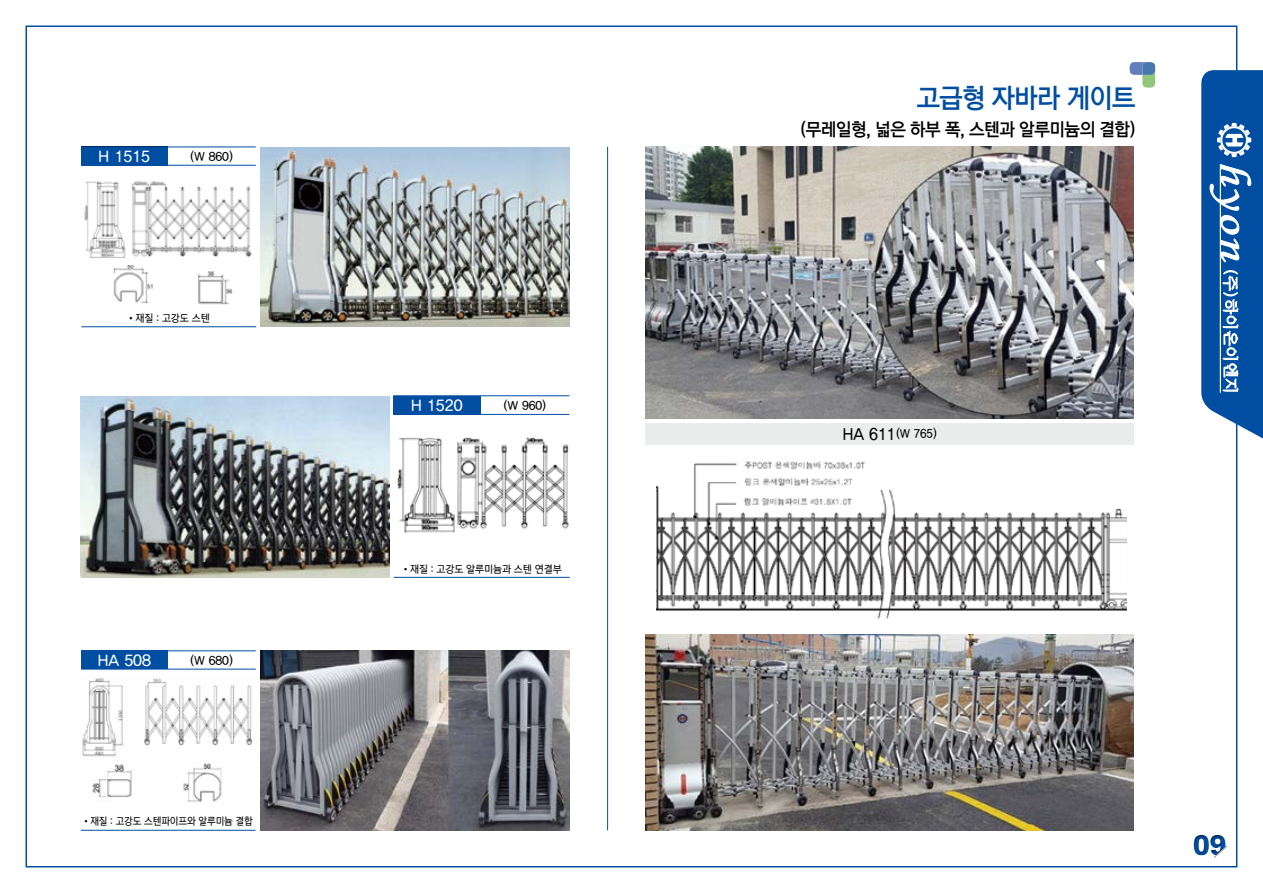
<style>
.page{position:relative;width:1263px;height:893px;background:#fff}
.page>*{position:absolute;margin:0;border:0;box-sizing:border-box;transform-origin:0 0}
.t1{font:900 27.3px "Arial";color:#004ea2;scale:.95 1}
.t2{font:27px "Typo S Si Gothic 160";letter-spacing:-.025em;color:#004ea2;scale:.95 1}
.t3{font:18px "Typo S Si Gothic 160";letter-spacing:-.025em;color:#000;scale:.95 1}
.t4{font:15.75px "YDIYGO330";color:#fff}
.t5{font:12px "YDIYGO330";color:#000}
.t6{font:12px "YDIYGO330";color:#000;scale:.95 1}
.t7{font:10.5px "Typo S Si Gothic 140";letter-spacing:-.01em;color:#000;scale:.95 1}
.t8{font:10.5px "Typo S Si Gothic 140";letter-spacing:-.01em;color:#000;scale:.91 1}
.s1{font-size:16.5px}
</style>
<div class="page">
<svg style="left:1201px;top:70px;width:62px;height:383px"></svg>
<svg style="left:1130px;top:62px;width:25px;height:26px"></svg>
<img style="left:645px;top:147px;width:489px;height:272px">
<img style="left:656px;top:461px;width:470px;height:158px">
<img style="left:645px;top:635px;width:488px;height:195px">
<hr style="left:607px;top:147px;width:1px;height:683px;background:#004ea2">
<img style="left:81px;top:396px;width:308px;height:182px">
<div style="left:393px;top:396px;width:87px;height:18px;background:#004ea2"></div>
<hr style="left:393px;top:414px;width:176px;height:1px;background:#004ea2">
<hr style="left:393px;top:395px;width:176px;height:1px;background:#004ea2">
<img style="left:457px;top:437px;width:112px;height:92px">
<img style="left:397px;top:437px;width:58px;height:96px">
<div style="left:1180px;top:819px;width:83px;height:46px;background:#000;opacity:.4"></div>
<svg style="left:1212px;top:844px;width:17px;height:15px"></svg>
<img style="left:261px;top:147px;width:308px;height:180px">
<img style="left:113px;top:265px;width:120px;height:40px">
<div style="left:81px;top:147px;width:87px;height:18px;background:#004ea2"></div>
<hr style="left:81px;top:165px;width:175px;height:1px;background:#004ea2">
<img style="left:84px;top:181px;width:168px;height:77px">
<hr style="left:81px;top:147px;width:175px;height:1px;background:#004ea2">
<img style="left:261px;top:651px;width:308px;height:179px">
<div style="left:81px;top:651px;width:87px;height:18px;background:#004ea2"></div>
<hr style="left:81px;top:669px;width:175px;height:1px;background:#004ea2">
<img style="left:82px;top:677px;width:171px;height:80px">
<img style="left:92px;top:763px;width:130px;height:39px">
<hr style="left:81px;top:650px;width:175px;height:1px;background:#004ea2">
<div style="left:645px;top:423px;width:488px;height:21px;background:#ebecec"></div>
<hr style="left:81px;top:830px;width:175px;height:1px;background:#004ea2">
<hr style="left:394px;top:577px;width:176px;height:1px;background:#004ea2">
<hr style="left:81px;top:326px;width:175px;height:1px;background:#004ea2">
<h3 class="t4" style="left:99px;top:147px;width:53px">H 1515</h3>
<p class="t5" style="left:191px;top:150px;width:44px">(W 860)</p>
<p class="t7" style="left:127px;top:313px;width:89px">•재질 : 고강도 스텐</p>
<h3 class="t4" style="left:98px;top:651px;width:55px">HA 508</h3>
<p class="t5" style="left:191px;top:653px;width:44px">(W 680)</p>
<p class="t8" style="left:82px;top:816px;width:189px">•재질 : 고강도 스텐파이프와 알루미늄 결합</p>
<h3 class="t4" style="left:411px;top:396px;width:53px">H 1520</h3>
<p class="t5" style="left:504px;top:399px;width:44px">(W 960)</p>
<p class="t7" style="left:401px;top:563px;width:171px">•재질 : 고강도 알루미늄과 스텐 연결부</p>
<h2 class="t2" style="left:917px;top:84px;width:232px">고급형 자바라 게이트</h2>
<h3 class="t3" style="left:800px;top:121px;width:354px">(무레일형, 넓은 하부 폭, 스텐과 알루미늄의 결합)</h3>
<p class="t6" style="left:843px;top:427px;width:100px"><span class="s1">HA 611</span> (W 765)</p>
<h1 class="t1" style="left:1193px;top:825px;width:37px">09</h1>
</div>
